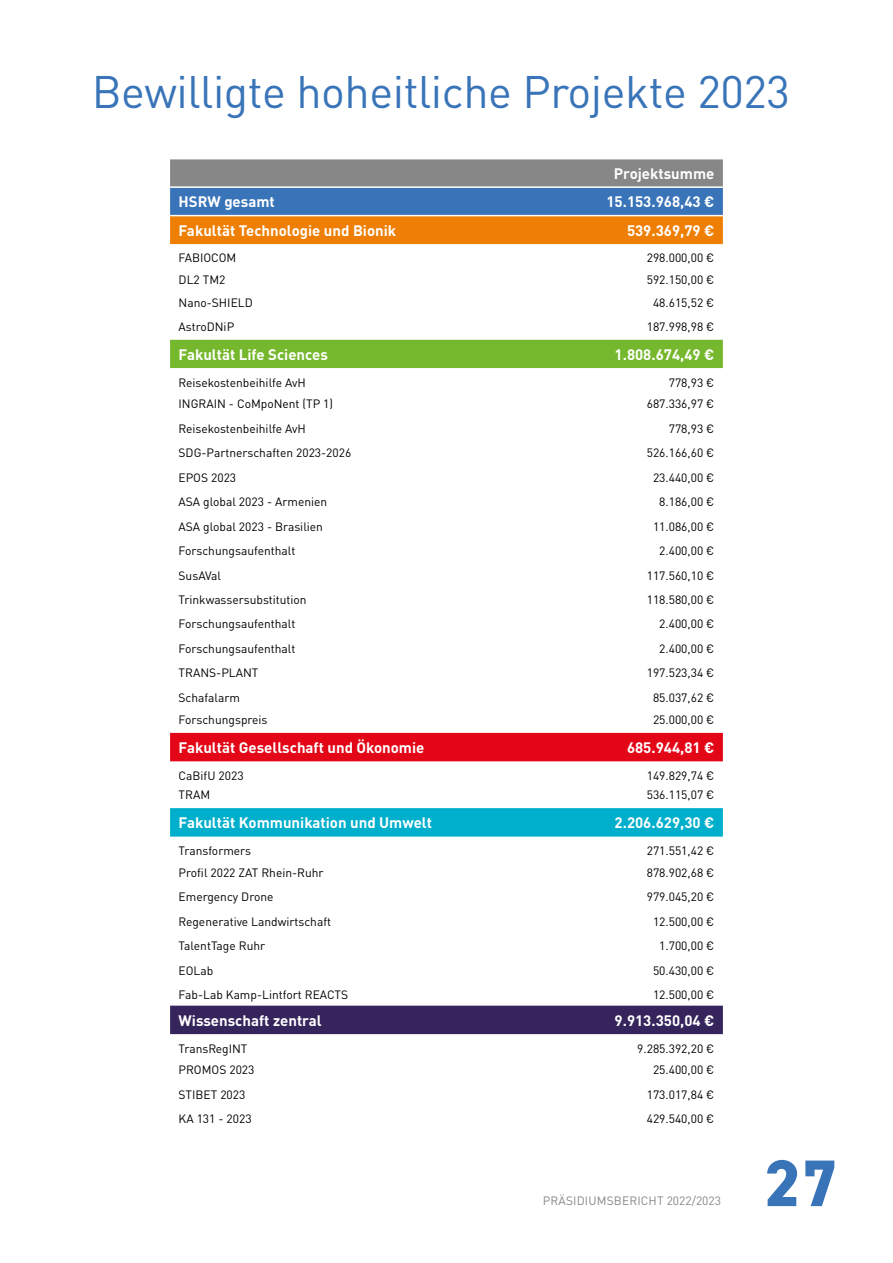
<style>
.page{position:relative;width:893px;height:1263px;background:#fff}
.page>*{position:absolute;margin:0;border:0;box-sizing:border-box;transform-origin:0 0}
.t1{font:800 66px "DIN2014";color:#3974b9}
.t2{font:45px "DINOT";letter-spacing:-.01em;color:#3974b9}
.t3{font:700 15px "DINOT";color:#fff}
.t4{font:12px "DINOT";color:#000}
.t5{font:12px "DINOT";letter-spacing:.01em;color:#878787}
</style>
<div class="page">
<svg style="left:170px;top:159px;width:553px;height:85px;background:#917f6c"></svg>
<div style="left:170px;top:340px;width:553px;height:28px;background:#76b82d"></div>
<svg style="left:170px;top:368px;width:553px;height:667px"></svg>
<div style="left:170px;top:733px;width:553px;height:28px;background:#e30617"></div>
<svg style="left:170px;top:808px;width:553px;height:29px;background:#04b0cb"></svg>
<div style="left:170px;top:1006px;width:553px;height:28px;background:#35255c"></div>
<hr style="left:170px;top:215px;width:319px;height:1px;background:#fff">
<hr style="left:489px;top:215px;width:234px;height:1px;background:#fff">
<hr style="left:170px;top:186px;width:319px;height:2px;background:#fff">
<hr style="left:489px;top:186px;width:234px;height:2px;background:#fff">
<h2 class="t2" style="left:92px;top:64px;width:700px">Bewilligte hoheitliche Projekte 2023</h2>
<p class="t3" style="left:614px;top:163px;width:102px">Projektsumme</p>
<p class="t3" style="left:179px;top:192px;width:98px">HSRW gesamt</p>
<p class="t3" style="left:606px;top:192px;width:109px">15.153.968,43 €</p>
<p class="t3" style="left:179px;top:220px;width:219px">Fakultät Technologie und Bionik</p>
<p class="t3" style="left:627px;top:220px;width:89px">539.369,79 €</p>
<p class="t4" style="left:179px;top:251px;width:59px">FABIOCOM</p>
<p class="t4" style="left:647px;top:251px;width:69px">298.000,00 €</p>
<p class="t4" style="left:179px;top:272px;width:48px">DL2 TM2</p>
<p class="t4" style="left:647px;top:272px;width:69px">592.150,00 €</p>
<p class="t4" style="left:179px;top:295px;width:76px">Nano-SHIELD</p>
<p class="t4" style="left:653px;top:295px;width:63px">48.615,52 €</p>
<p class="t4" style="left:179px;top:319px;width:57px">AstroDNiP</p>
<p class="t4" style="left:647px;top:319px;width:69px">187.998,98 €</p>
<p class="t3" style="left:179px;top:344px;width:151px">Fakultät Life Sciences</p>
<p class="t3" style="left:615px;top:344px;width:101px">1.808.674,49 €</p>
<p class="t4" style="left:179px;top:375px;width:129px">Reisekostenbeihilfe AvH</p>
<p class="t4" style="left:669px;top:375px;width:47px">778,93 €</p>
<p class="t4" style="left:179px;top:397px;width:156px">INGRAIN - CoMpoNent (TP 1)</p>
<p class="t4" style="left:647px;top:397px;width:69px">687.336,97 €</p>
<p class="t4" style="left:179px;top:421px;width:129px">Reisekostenbeihilfe AvH</p>
<p class="t4" style="left:669px;top:421px;width:47px">778,93 €</p>
<p class="t4" style="left:179px;top:445px;width:174px">SDG-Partnerschaften 2023-2026</p>
<p class="t4" style="left:647px;top:445px;width:69px">526.166,60 €</p>
<p class="t4" style="left:179px;top:470px;width:59px">EPOS 2023</p>
<p class="t4" style="left:653px;top:470px;width:63px">23.440,00 €</p>
<p class="t4" style="left:179px;top:494px;width:150px">ASA global 2023 - Armenien</p>
<p class="t4" style="left:659px;top:494px;width:57px">8.186,00 €</p>
<p class="t4" style="left:179px;top:519px;width:146px">ASA global 2023 - Brasilien</p>
<p class="t4" style="left:653px;top:519px;width:63px">11.086,00 €</p>
<p class="t4" style="left:179px;top:543px;width:118px">Forschungsaufenthalt</p>
<p class="t4" style="left:659px;top:543px;width:57px">2.400,00 €</p>
<p class="t4" style="left:179px;top:568px;width:44px">SusAVal</p>
<p class="t4" style="left:647px;top:568px;width:69px">117.560,10 €</p>
<p class="t4" style="left:179px;top:592px;width:130px">Trinkwassersubstitution</p>
<p class="t4" style="left:647px;top:592px;width:69px">118.580,00 €</p>
<p class="t4" style="left:179px;top:617px;width:118px">Forschungsaufenthalt</p>
<p class="t4" style="left:659px;top:617px;width:57px">2.400,00 €</p>
<p class="t4" style="left:179px;top:641px;width:118px">Forschungsaufenthalt</p>
<p class="t4" style="left:659px;top:641px;width:57px">2.400,00 €</p>
<p class="t4" style="left:179px;top:665px;width:81px">TRANS-PLANT</p>
<p class="t4" style="left:647px;top:665px;width:69px">197.523,34 €</p>
<p class="t4" style="left:179px;top:690px;width:63px">Schafalarm</p>
<p class="t4" style="left:653px;top:690px;width:63px">85.037,62 €</p>
<p class="t4" style="left:179px;top:712px;width:90px">Forschungspreis</p>
<p class="t4" style="left:653px;top:712px;width:63px">25.000,00 €</p>
<p class="t3" style="left:179px;top:738px;width:247px">Fakultät Gesellschaft und Ökonomie</p>
<p class="t3" style="left:627px;top:738px;width:89px">685.944,81 €</p>
<p class="t4" style="left:179px;top:768px;width:67px">CaBifU 2023</p>
<p class="t4" style="left:647px;top:768px;width:69px">149.829,74 €</p>
<p class="t4" style="left:179px;top:787px;width:33px">TRAM</p>
<p class="t4" style="left:647px;top:787px;width:69px">536.115,07 €</p>
<p class="t3" style="left:179px;top:813px;width:255px">Fakultät Kommunikation und Umwelt</p>
<p class="t3" style="left:615px;top:813px;width:101px">2.206.629,30 €</p>
<p class="t4" style="left:179px;top:843px;width:74px">Transformers</p>
<p class="t4" style="left:647px;top:843px;width:69px">271.551,42 €</p>
<p class="t4" style="left:179px;top:865px;width:147px">Profil 2022 ZAT Rhein-Ruhr</p>
<p class="t4" style="left:647px;top:865px;width:69px">878.902,68 €</p>
<p class="t4" style="left:179px;top:889px;width:96px">Emergency Drone</p>
<p class="t4" style="left:647px;top:889px;width:69px">979.045,20 €</p>
<p class="t4" style="left:179px;top:914px;width:154px">Regenerative Landwirtschaft</p>
<p class="t4" style="left:653px;top:914px;width:63px">12.500,00 €</p>
<p class="t4" style="left:179px;top:938px;width:88px">TalentTage Ruhr</p>
<p class="t4" style="left:659px;top:938px;width:57px">1.700,00 €</p>
<p class="t4" style="left:179px;top:963px;width:36px">EOLab</p>
<p class="t4" style="left:653px;top:963px;width:63px">50.430,00 €</p>
<p class="t4" style="left:179px;top:987px;width:171px">Fab-Lab Kamp-Lintfort REACTS</p>
<p class="t4" style="left:653px;top:987px;width:63px">12.500,00 €</p>
<p class="t3" style="left:179px;top:1010px;width:145px">Wissenschaft zentral</p>
<p class="t3" style="left:615px;top:1010px;width:101px">9.913.350,04 €</p>
<p class="t4" style="left:179px;top:1041px;width:70px">TransRegINT</p>
<p class="t4" style="left:637px;top:1041px;width:79px">9.285.392,20 €</p>
<p class="t4" style="left:179px;top:1062px;width:77px">PROMOS 2023</p>
<p class="t4" style="left:653px;top:1062px;width:63px">25.400,00 €</p>
<p class="t4" style="left:179px;top:1087px;width:68px">STIBET 2023</p>
<p class="t4" style="left:647px;top:1087px;width:69px">173.017,84 €</p>
<p class="t4" style="left:179px;top:1111px;width:75px">KA 131 - 2023</p>
<p class="t4" style="left:647px;top:1111px;width:69px">429.540,00 €</p>
<p class="t5" style="left:543px;top:1193px;width:180px">PRÄSIDIUMSBERICHT 2022/2023</p>
<h1 class="t1" style="left:764px;top:1139px;width:75px">27</h1>
</div>
